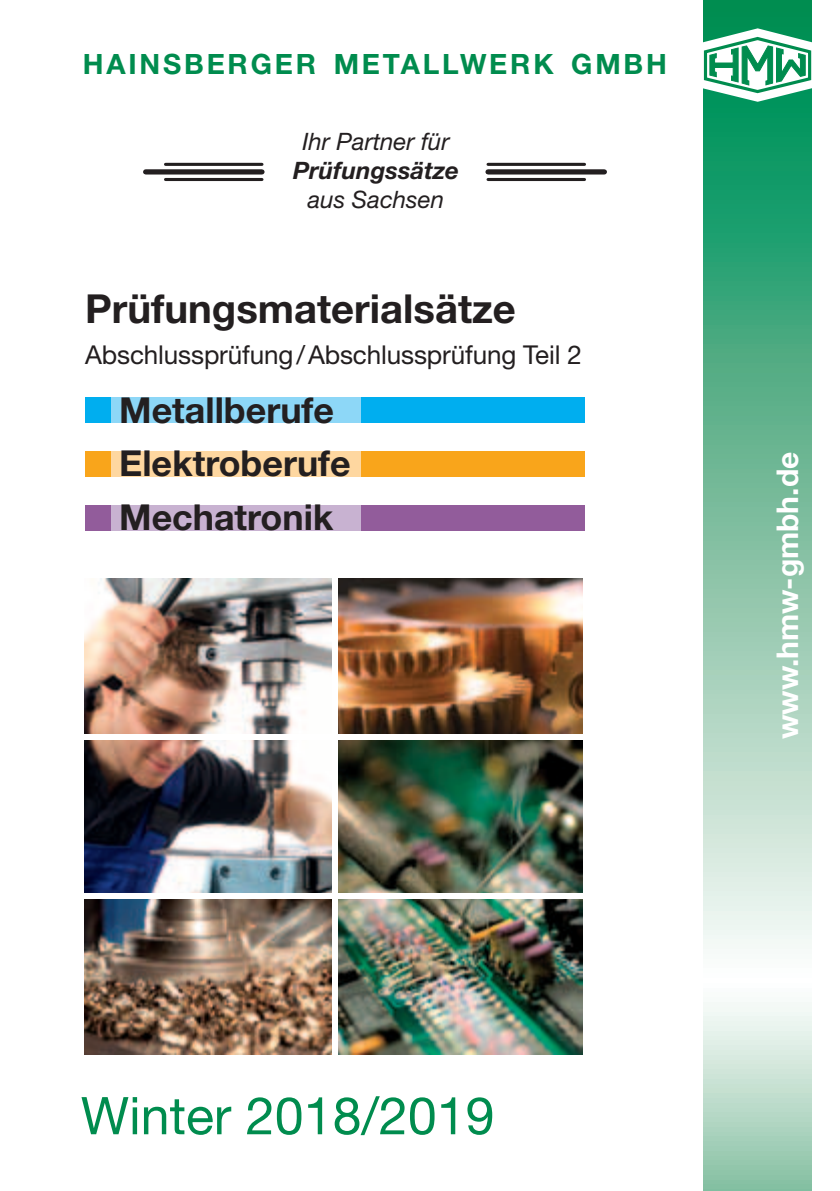
<style>
.page{position:relative;width:840px;height:1191px;background:#fff}
.page>*{position:absolute;margin:0;border:0;box-sizing:border-box;transform-origin:0 0}
.t1{font:52px "Helvetica Neue";color:#008c4e}
.t2{font:700 40px "Helvetica Neue";color:#231f20}
.t3{font:700 35.8px/53.8px "Helvetica Neue";color:#231f20}
.t4{font:700 30px "Helvetica Neue";color:#fff}
.t5{font:700 28px "Helvetica Neue";letter-spacing:.1em;color:#008c4e}
.t6{font:26px "Helvetica Neue";letter-spacing:-.005em;color:#231f20}
.t7{font:italic 24px "Helvetica Neue";color:#231f20}
.t8{font:italic 700 24px "Helvetica Neue";color:#231f20}
</style>
<div class="page">
<img style="left:84px;top:578px;width:248px;height:476px">
<svg style="left:703px;top:0;width:108px;height:1191px;background:#89c7ab"></svg>
<svg style="left:703px;top:28px;width:109px;height:74px"></svg>
<div style="left:85px;top:397px;width:499px;height:25px;background:#00aeef"></div>
<div style="left:111px;top:397px;width:249px;height:25px;background:#8dd7f7"></div>
<div style="left:85px;top:451px;width:499px;height:25px;background:#f9a51b"></div>
<div style="left:111px;top:451px;width:249px;height:25px;background:#fed7a0"></div>
<div style="left:145px;top:169px;width:117px;height:5px;background:#231f20"></div>
<hr style="left:165px;top:163px;width:97px;height:3px;background:#231f20">
<hr style="left:165px;top:178px;width:97px;height:3px;background:#231f20">
<div style="left:487px;top:169px;width:117px;height:5px;background:#231f20"></div>
<hr style="left:487px;top:163px;width:97px;height:3px;background:#231f20">
<hr style="left:487px;top:178px;width:97px;height:3px;background:#231f20">
<img style="left:338px;top:578px;width:244px;height:476px">
<div style="left:79px;top:734px;width:511px;height:6px;background:#fff"></div>
<div style="left:79px;top:893px;width:511px;height:6px;background:#fff"></div>
<div style="left:85px;top:505px;width:499px;height:25px;background:#925c9b"></div>
<div style="left:111px;top:505px;width:249px;height:25px;background:#c8b2d1"></div>
<p class="t5" style="left:83px;top:47px;width:581px">Hainsberger Metallwerk gmbh</p>
<p class="t7" style="left:302px;top:127px;width:149px">Ihr Partner für</p>
<p class="t8" style="left:293px;top:156px;width:167px">Prüfungssätze</p>
<p class="t7" style="left:308px;top:185px;width:138px">aus Sachsen</p>
<h2 class="t2" style="left:85px;top:284px;width:432px">Prüfungsmaterialsätze</h2>
<p class="t6" style="left:85px;top:339px;width:498px">Abschlussprüfung/Abschlussprüfung Teil 2</p>
<h3 class="t3" style="left:119px;top:382px;width:233px">Metallberufe<br>Elektroberufe</h3>
<h3 class="t3" style="left:119px;top:490px;width:216px">Mechatronik</h3>
<p class="t4" style="left:768px;top:739px;width:289px;rotate:-90deg">www.hmw-gmbh.de</p>
<h1 class="t1" style="left:81px;top:1084px;width:415px">Winter 2018/2019</h1>
</div>
